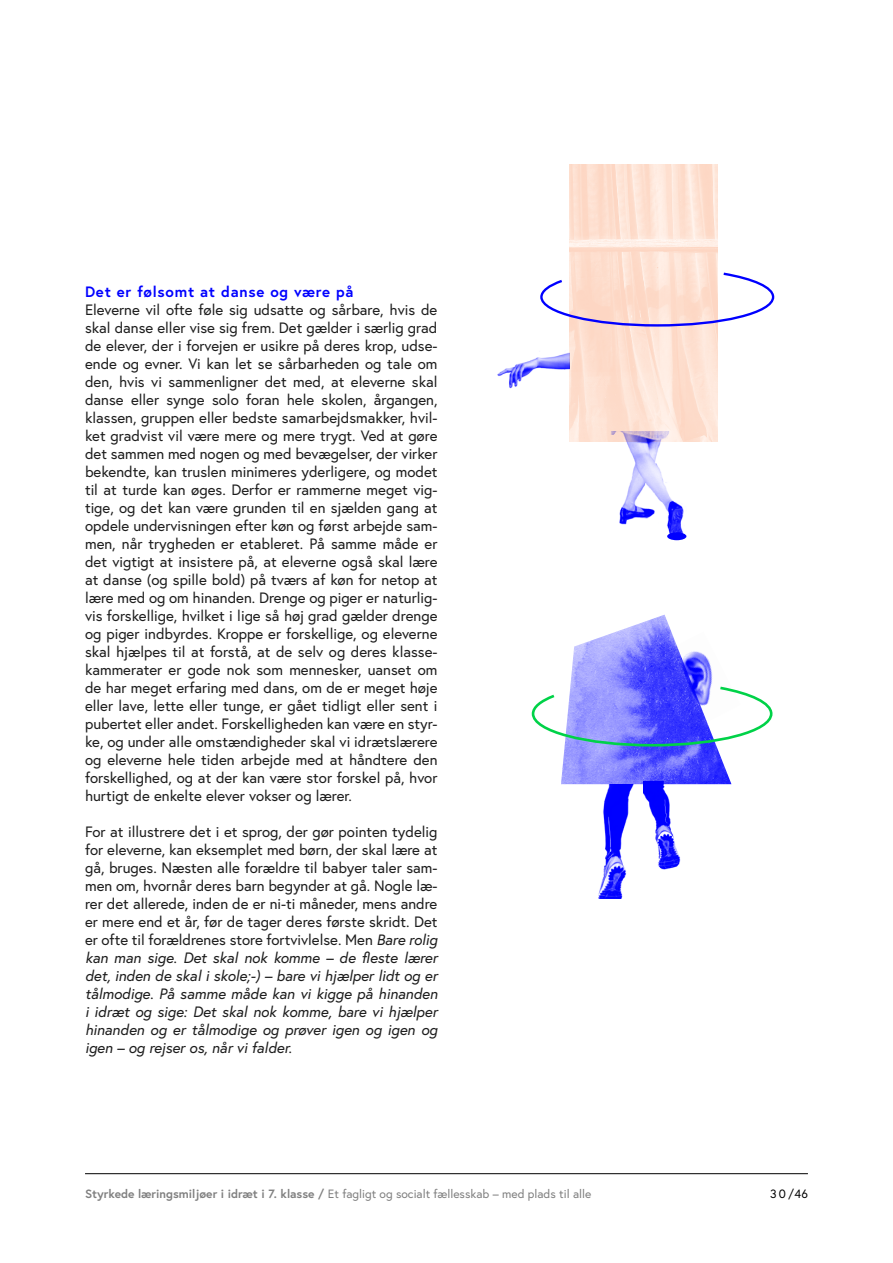
<style>
.page{position:relative;width:893px;height:1263px;background:#fff}
.page>*{position:absolute;margin:0;border:0;box-sizing:border-box;transform-origin:0 0}
.t1{font:15px/18px "Europa";color:#1d1d1d}
.t2{font:12px "Europa";color:#808080}
.t3{font:12px "Europa";color:#000}
.s1{font-weight:700;color:#00f}
.s2{font-style:italic}
.s3{font-weight:700}
</style>
<div class="page">
<hr style="left:85px;top:1173px;width:723px;height:1px;background:#000">
<img style="left:569px;top:165px;width:149px;height:276px">
<img style="left:497px;top:349px;width:73px;height:49px">
<img style="left:603px;top:431px;width:87px;height:105px">
<img style="left:561px;top:615px;width:170px;height:169px">
<div style="left:667px;top:532px;width:19px;height:8px;background:#00f;border-radius:50%"></div>
<img style="left:598px;top:784px;width:46px;height:115px">
<img style="left:644px;top:782px;width:56px;height:88px">
<img style="left:654px;top:632px;width:77px;height:53px">
<svg style="left:531px;top:685px;width:242px;height:63px"></svg>
<svg style="left:540px;top:271px;width:235px;height:57px"></svg>
<p class="t1" style="left:85px;top:283px;width:354px"><span class="s1">Det er følsomt at danse og være på<br></span>Eleverne vil ofte føle sig udsatte og sårbare, hvis de skal danse eller vise sig frem. Det gælder i særlig grad de elever, der i forvejen er usikre på deres krop, udse&shy;ende og evner. Vi kan let se sårbarheden og tale om den, hvis vi sammenligner det med, at eleverne skal danse eller synge solo foran hele skolen, årgangen, klassen, gruppen eller bedste samarbejdsmakker, hvil&shy;ket gradvist vil være mere og mere trygt. Ved at gøre det sammen med nogen og med bevægelser, der virker bekendte, kan truslen minimeres yderligere, og modet til at turde kan øges. Derfor er rammerne meget vig&shy;tige, og det kan være grunden til en sjælden gang at opdele undervisningen efter køn og først arbejde sam&shy;men, når trygheden er etableret. På samme måde er det vigtigt at insistere på, at eleverne også skal lære at danse (og spille bold) på tværs af køn for netop at lære med og om hinanden. Drenge og piger er naturlig&shy;vis forskellige, hvilket i lige så høj grad gælder drenge og piger indbyrdes. Kroppe er forskellige, og eleverne skal hjælpes til at forstå, at de selv og deres klasse&shy;kammerater er gode nok som mennesker, uanset om de har meget erfaring med dans, om de er meget høje eller lave, lette eller tunge, er gået tidligt eller sent i pubertet eller andet. Forskelligheden kan være en styr&shy;ke, og under alle omstændigheder skal vi idrætslærere og eleverne hele tiden arbejde med at håndtere den forskellighed, og at der kan være stor forskel på, hvor hurtigt de enkelte elever vokser og lærer.</p>
<p class="t1" style="left:85px;top:823px;width:354px;text-align:justify">For at illustrere det i et sprog, der gør pointen tydelig for eleverne, kan eksemplet med børn, der skal lære at gå, bruges. Næsten alle forældre til babyer taler sam&shy;men om, hvornår deres barn begynder at gå. Nogle læ&shy;rer det allerede, inden de er ni-ti måneder, mens andre er mere end et år, før de tager deres første skridt. Det er ofte til forældrenes store fortvivlelse. Men <span class="s2">Bare rolig kan man sige. Det skal nok komme – de fleste lærer det, inden de skal i skole;-) – bare vi hjælper lidt og er tålmodige. På samme måde kan vi kigge på hinanden i idræt og sige: Det skal nok komme, bare vi hjælper hinanden og er tålmodige og prøver igen og igen og igen – og rejser os, når vi falder.</span></p>
<p class="t2" style="left:85px;top:1186px;width:508px"><span class="s3">Styrkede læringsmiljøer i idræt i 7. klasse /</span> Et fagligt og socialt fællesskab – med plads til alle</p>
<p class="t3" style="left:770px;top:1186px;width:39px">30/46</p>
</div>
